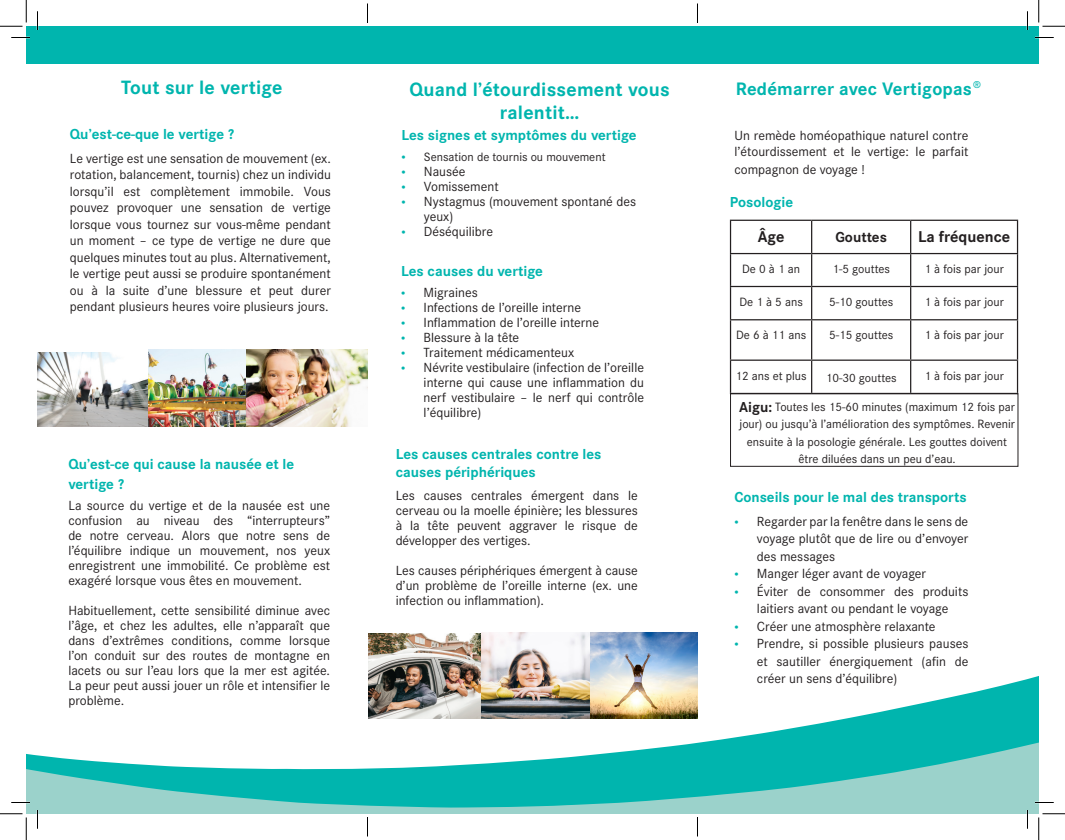
<style>
.page{position:relative;width:1065px;height:840px;background:#fff}
.page>*{position:absolute;margin:0;border:0;box-sizing:border-box;transform-origin:0 0}
.t1{font:700 20px/23.2px "Corporate S Pro";letter-spacing:.01em;color:#00b5ae;text-align:center}
.t2{font:700 18.75px "Corporate S Pro";letter-spacing:.01em;color:#00b5ae}
.t3{font:700 16.25px "Corporate S Pro";color:#231f20}
.t4{font:700 15px/19.5px "Corporate S Pro";color:#00b5ae}
.t5{font:700 15px "Corporate S Pro";color:#231f20}
.t6{font:13.75px/15px "Corporate S Pro";color:#231f20;text-align:justify}
.t7{font:12.5px/17.5px "Corporate S Pro";color:#231f20;text-align:center}
.s1{font-family:"Myriad Pro";font-size:15px;color:#00b5ae}
.s2{font-weight:400}
.s3{font-weight:700;font-size:15px}
</style>
<div class="page">
<hr style="left:730px;top:220px;width:82px;height:1px;background:#231f20">
<hr style="left:730px;top:221px;width:1px;height:32px;background:#231f20">
<hr style="left:812px;top:220px;width:99px;height:1px;background:#231f20">
<hr style="left:811px;top:221px;width:1px;height:32px;background:#231f20">
<hr style="left:911px;top:220px;width:107px;height:1px;background:#231f20">
<hr style="left:910px;top:221px;width:1px;height:32px;background:#231f20">
<hr style="left:1017px;top:221px;width:1px;height:32px;background:#231f20">
<hr style="left:730px;top:253px;width:82px;height:1px;background:#231f20">
<hr style="left:730px;top:254px;width:1px;height:32px;background:#231f20">
<hr style="left:812px;top:253px;width:99px;height:1px;background:#231f20">
<hr style="left:811px;top:254px;width:1px;height:32px;background:#231f20">
<hr style="left:911px;top:253px;width:107px;height:1px;background:#231f20">
<hr style="left:910px;top:254px;width:1px;height:32px;background:#231f20">
<hr style="left:1017px;top:254px;width:1px;height:32px;background:#231f20">
<hr style="left:730px;top:286px;width:82px;height:1px;background:#231f20">
<hr style="left:730px;top:287px;width:1px;height:32px;background:#231f20">
<hr style="left:812px;top:286px;width:99px;height:1px;background:#231f20">
<hr style="left:811px;top:287px;width:1px;height:32px;background:#231f20">
<hr style="left:911px;top:286px;width:107px;height:1px;background:#231f20">
<hr style="left:910px;top:287px;width:1px;height:32px;background:#231f20">
<hr style="left:1017px;top:287px;width:1px;height:32px;background:#231f20">
<hr style="left:730px;top:319px;width:82px;height:1px;background:#231f20">
<hr style="left:730px;top:320px;width:1px;height:40px;background:#231f20">
<hr style="left:812px;top:319px;width:99px;height:1px;background:#231f20">
<hr style="left:811px;top:320px;width:1px;height:40px;background:#231f20">
<hr style="left:911px;top:319px;width:107px;height:1px;background:#231f20">
<hr style="left:910px;top:320px;width:1px;height:40px;background:#231f20">
<hr style="left:1017px;top:320px;width:1px;height:40px;background:#231f20">
<hr style="left:730px;top:360px;width:82px;height:1px;background:#231f20">
<hr style="left:730px;top:361px;width:1px;height:32px;background:#231f20">
<hr style="left:812px;top:360px;width:99px;height:1px;background:#231f20">
<hr style="left:811px;top:361px;width:1px;height:32px;background:#231f20">
<hr style="left:911px;top:360px;width:107px;height:1px;background:#231f20">
<hr style="left:910px;top:361px;width:1px;height:32px;background:#231f20">
<hr style="left:1017px;top:361px;width:1px;height:32px;background:#231f20">
<div style="left:730px;top:393px;width:288px;height:74px;border:1px solid #231f20"></div>
<img style="left:38px;top:352px;width:111px;height:74px">
<img style="left:149px;top:350px;width:117px;height:77px">
<img style="left:247px;top:349px;width:120px;height:77px">
<img style="left:368px;top:633px;width:223px;height:36px">
<img style="left:591px;top:632px;width:106px;height:37px">
<div style="left:26px;top:26px;width:1013px;height:38px;background:#00b5ae"></div>
<img style="left:368px;top:669px;width:671px;height:67px">
<svg style="left:26px;top:736px;width:1013px;height:78px"></svg>
<div style="left:926px;top:771px;width:113px;height:43px;background:#9bd2cb"></div>
<div style="left:862px;top:789px;width:118px;height:25px;background:#9bd2cb"></div>
<svg style="left:11px;top:37px;width:19px;height:1px"></svg>
<svg style="left:1035px;top:37px;width:19px;height:1px"></svg>
<svg style="left:11px;top:802px;width:19px;height:1px"></svg>
<svg style="left:1035px;top:802px;width:19px;height:1px"></svg>
<svg style="left:37px;top:11px;width:1px;height:19px"></svg>
<svg style="left:37px;top:810px;width:1px;height:19px"></svg>
<svg style="left:1027px;top:11px;width:1px;height:19px"></svg>
<svg style="left:1027px;top:810px;width:1px;height:19px"></svg>
<svg style="left:0;top:0;width:27px;height:27px"></svg>
<svg style="left:0;top:814px;width:27px;height:26px"></svg>
<svg style="left:1038px;top:0;width:27px;height:27px"></svg>
<svg style="left:1038px;top:814px;width:27px;height:26px"></svg>
<svg style="left:367px;top:4px;width:1px;height:18px"></svg>
<svg style="left:367px;top:818px;width:1px;height:18px"></svg>
<svg style="left:697px;top:4px;width:1px;height:18px"></svg>
<svg style="left:697px;top:818px;width:1px;height:18px"></svg>
<p class="t1" style="left:121px;top:75px;width:163px">Tout sur le vertige</p>
<p class="t4" style="left:70px;top:123px;width:166px">Qu’est-ce-que le vertige ?</p>
<p class="t6" style="left:70px;top:149px;width:262px;line-height:16.5px">Le vertige est une sensation de mouvement (ex. rotation, balancement, tournis) chez un individu lorsqu’il est complètement immobile. Vous pouvez provoquer une sensation de vertige lorsque vous tournez sur vous-même pendant un moment – ce type de vertige ne dure que quelques minutes tout au plus. Alternativement, le vertige peut aussi se produire spontanément ou à la suite d’une blessure et peut durer pendant plusieurs heures voire plusieurs jours.</p>
<p class="t4" style="left:68px;top:453px;width:227px">Qu’est-ce qui cause la nausée et le vertige ?</p>
<p class="t6" style="left:68px;top:497px;width:263px">La source du vertige et de la nausée est une confusion au niveau des “interrupteurs” de notre cerveau. Alors que notre sens de l’équilibre indique un mouvement, nos yeux enregistrent une immobilité. Ce problème est exagéré lorsque vous êtes en mouvement.</p>
<p class="t6" style="left:68px;top:602px;width:263px">Habituellement, cette sensibilité diminue avec l’âge, et chez les adultes, elle n’apparaît que dans d’extrêmes conditions, comme lorsque l’on conduit sur des routes de montagne en lacets ou sur l’eau lors que la mer est agitée.<br>La peur peut aussi jouer un rôle et intensifier le problème.</p>
<p class="t1" style="left:409px;top:76px;width:262px">Quand l’étourdissement vous ralentit…</p>
<p class="t4" style="left:401px;top:124px;width:237px">Les signes et symptômes du vertige</p>
<p class="t7" style="left:401px;top:148px;width:206px"><span class="s1">•</span> Sensation de tournis ou mouvement</p>
<p class="t6" style="left:401px;top:163px;width:66px"><span class="s1">•</span> Nausée</p>
<p class="t6" style="left:401px;top:178px;width:99px"><span class="s1">•</span> Vomissement</p>
<p class="t6" style="left:424px;top:193px;width:214px;text-indent:-22px"><span class="s1">•</span> Nystagmus (mouvement spontané des yeux)</p>
<p class="t6" style="left:401px;top:223px;width:93px"><span class="s1">•</span> Déséquilibre</p>
<p class="t4" style="left:401px;top:260px;width:143px">Les causes du vertige</p>
<p class="t6" style="left:401px;top:284px;width:78px"><span class="s1">•</span> Migraines</p>
<p class="t6" style="left:401px;top:299px;width:181px"><span class="s1">•</span> Infections de l’oreille interne</p>
<p class="t6" style="left:401px;top:314px;width:200px"><span class="s1">•</span> Inflammation de l’oreille interne</p>
<p class="t6" style="left:401px;top:329px;width:120px"><span class="s1">•</span> Blessure à la tête</p>
<p class="t6" style="left:401px;top:344px;width:174px"><span class="s1">•</span> Traitement médicamenteux</p>
<p class="t6" style="left:424px;top:359px;width:222px;text-indent:-22px"><span class="s1">•</span> Névrite vestibulaire (infection de l’oreille interne qui cause une inflammation du nerf vestibulaire – le nerf qui contrôle l’équilibre)</p>
<p class="t4" style="left:396px;top:444px;width:207px;line-height:18px">Les causes centrales contre les causes périphériques</p>
<p class="t6" style="left:396px;top:487px;width:244px">Les causes centrales émergent dans le cerveau ou la moelle épinière; les blessures à la tête peuvent aggraver le risque de développer des vertiges.</p>
<p class="t6" style="left:396px;top:562px;width:244px">Les causes périphériques émergent à cause d’un problème de l’oreille interne (ex. une infection ou inflammation).</p>
<p class="t2" style="left:736px;top:74px;width:247px">Redémarrer avec Vertigopas<span class="s2">®</span></p>
<p class="t6" style="left:734px;top:126px;width:235px;line-height:16.5px">Un remède homéopathique naturel contre l’étourdissement et le vertige: le parfait</p>
<p class="t6" style="left:734px;top:161px;width:132px">compagnon de voyage !</p>
<p class="t4" style="left:730px;top:191px;width:65px">Posologie</p>
<p class="t3" style="left:758px;top:224px;width:28px">Âge</p>
<p class="t5" style="left:835px;top:225px;width:53px">Gouttes</p>
<p class="t3" style="left:918px;top:224px;width:94px">La fréquence</p>
<p class="t7" style="left:742px;top:259px;width:59px">De 0 à 1 an</p>
<p class="t7" style="left:832px;top:259px;width:59px">1-5 gouttes</p>
<p class="t7" style="left:924px;top:259px;width:81px">1 à fois par jour</p>
<p class="t7" style="left:739px;top:292px;width:65px">De 1 à 5 ans</p>
<p class="t7" style="left:829px;top:292px;width:66px">5-10 gouttes</p>
<p class="t7" style="left:924px;top:292px;width:81px">1 à fois par jour</p>
<p class="t7" style="left:736px;top:326px;width:72px">De 6 à 11 ans</p>
<p class="t7" style="left:829px;top:326px;width:66px">5-15 gouttes</p>
<p class="t7" style="left:924px;top:326px;width:81px">1 à fois par jour</p>
<p class="t7" style="left:735px;top:366px;width:73px">12 ans et plus</p>
<p class="t7" style="left:826px;top:369px;width:72px">10-30 gouttes</p>
<p class="t7" style="left:924px;top:366px;width:81px">1 à fois par jour</p>
<p class="t7" style="left:739px;top:397px;width:277px"><span class="s3">Aigu:</span> Toutes les 15-60 minutes (maximum 12 fois par jour) ou jusqu’à l’amélioration des symptômes. Revenir ensuite à la posologie générale. Les gouttes doivent être diluées dans un peu d’eau.</p>
<p class="t4" style="left:734px;top:486px;width:234px">Conseils pour le mal des transports</p>
<p class="t6" style="left:757px;top:512px;width:213px;line-height:17.5px;text-indent:-22px"><span class="s1">•</span> Regarder par la fenêtre dans le sens de voyage plutôt que de lire ou d’envoyer des messages</p>
<p class="t6" style="left:734px;top:565px;width:193px"><span class="s1">•</span> Manger léger avant de voyager</p>
<p class="t6" style="left:734px;top:582px;width:235px;line-height:17.5px;text-align:center"><span class="s1">•</span> Éviter de consommer des produits laitiers avant ou pendant le voyage</p>
<p class="t6" style="left:734px;top:618px;width:203px"><span class="s1">•</span> Créer une atmosphère relaxante</p>
<p class="t6" style="left:757px;top:634px;width:213px;line-height:17.5px;text-indent:-22px"><span class="s1">•</span> Prendre, si possible plusieurs pauses et sautiller énergiquement (afin de créer un sens d’équilibre)</p>
</div>
